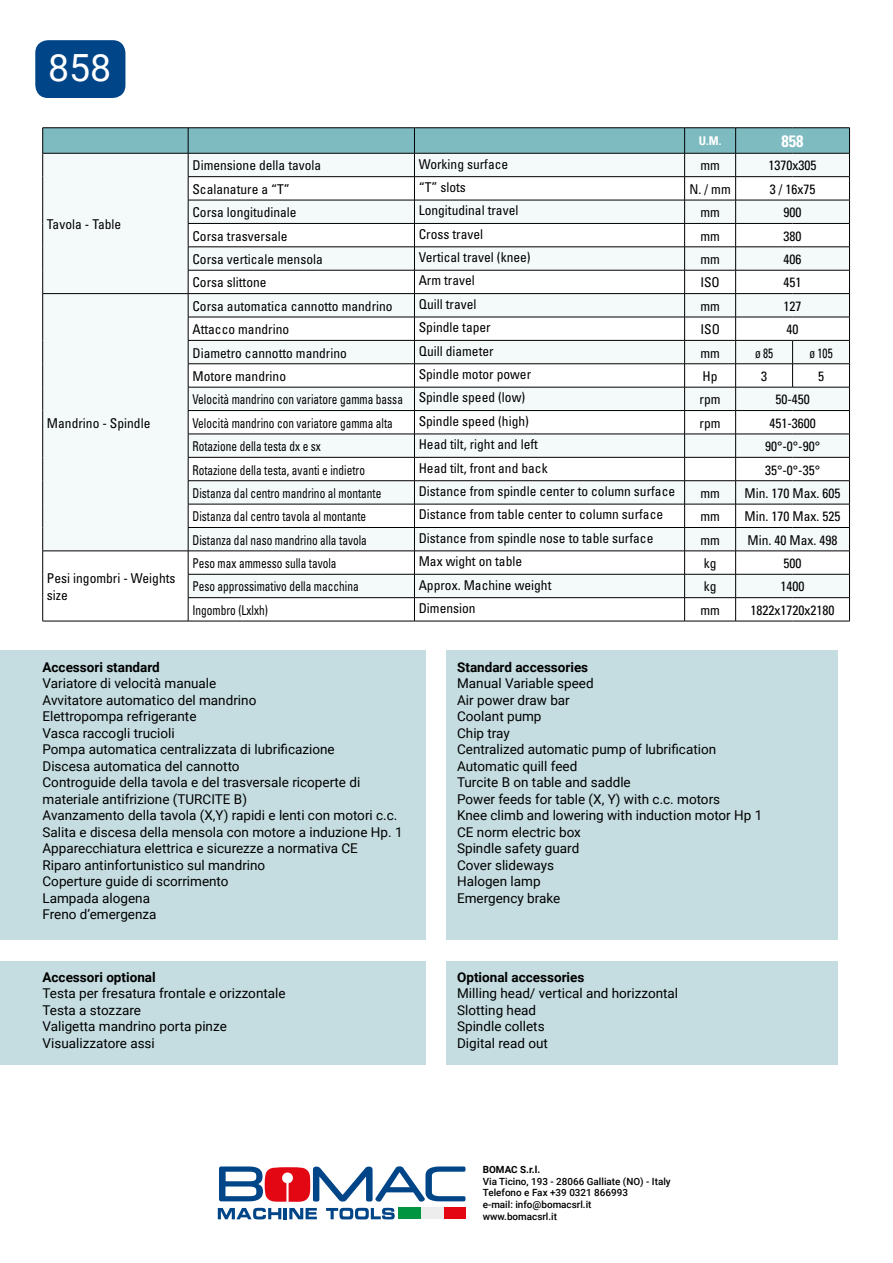
<style>
.page{position:relative;width:893px;height:1263px;background:#fff}
.page>*{position:absolute;margin:0;border:0;box-sizing:border-box;transform-origin:0 0}
.t1{font:37.5px "Roboto";color:#fff}
.t2{font:700 condensed 16.5px "Univers";color:#fff}
.t3{font:13.5px/16.5px "Roboto";color:#000}
.t4{font:condensed 13.5px/16.2px "Univers";color:#000}
.t5{font:condensed 13.5px "Univers";color:#000;scale:.84 1}
.t6{font:700 13.5px "Roboto";color:#000}
.t7{font:700 condensed 12px "Univers";color:#fff}
.t8{font:500 9.9px/11.9px "Roboto";color:#000}
.t9{font:700 9.9px "Roboto";color:#000}
</style>
<div class="page">
<div style="left:443px;top:1207px;width:22px;height:12px;background:#e30613"></div>
<div style="left:421px;top:1207px;width:22px;height:12px;background:#ededed"></div>
<div style="left:399px;top:1207px;width:22px;height:12px;background:#009641"></div>
<svg style="left:219px;top:1166px;width:246px;height:36px"></svg>
<svg style="left:218px;top:1208px;width:99px;height:11px"></svg>
<svg style="left:326px;top:1208px;width:69px;height:11px"></svg>
<div style="left:35px;top:40px;width:90px;height:58px;background:#004587;border-radius:13px"></div>
<div style="left:0;top:651px;width:425px;height:289px;background:#c5dde1"></div>
<div style="left:446px;top:651px;width:392px;height:289px;background:#c5dde1"></div>
<div style="left:0;top:961px;width:425px;height:103px;background:#c5dde1"></div>
<div style="left:446px;top:961px;width:392px;height:103px;background:#c5dde1"></div>
<hr style="left:43px;top:127px;width:145px;height:1px;background:#000">
<hr style="left:188px;top:127px;width:226px;height:1px;background:#000">
<hr style="left:414px;top:127px;width:271px;height:1px;background:#000">
<hr style="left:685px;top:127px;width:51px;height:1px;background:#000">
<hr style="left:736px;top:127px;width:57px;height:1px;background:#000">
<hr style="left:793px;top:127px;width:57px;height:1px;background:#000">
<svg style="left:42px;top:128px;width:808px;height:493px"></svg>
<hr style="left:43px;top:621px;width:145px;height:1px;background:#000">
<hr style="left:188px;top:621px;width:226px;height:1px;background:#000">
<hr style="left:414px;top:621px;width:271px;height:1px;background:#000">
<hr style="left:685px;top:621px;width:51px;height:1px;background:#000">
<hr style="left:736px;top:621px;width:57px;height:1px;background:#000">
<hr style="left:793px;top:621px;width:57px;height:1px;background:#000">
<h1 class="t1" style="left:48px;top:41px;width:65px">858</h1>
<p class="t4" style="left:47px;top:216px;width:76px">Tavola - Table</p>
<p class="t4" style="left:47px;top:414px;width:105px">Mandrino - Spindle</p>
<p class="t4" style="left:47px;top:570px;width:130px">Pesi ingombri - Weights size</p>
<p class="t7" style="left:699px;top:134px;width:24px">U.M.</p>
<p class="t2" style="left:782px;top:131px;width:23px">858</p>
<p class="t4" style="left:192px;top:157px;width:130px">Dimensione della tavola</p>
<p class="t4" style="left:419px;top:155px;width:91px">Working surface</p>
<p class="t4" style="left:700px;top:157px;width:21px">mm</p>
<p class="t4" style="left:769px;top:157px;width:49px">1370x305</p>
<p class="t4" style="left:192px;top:181px;width:99px">Scalanature a “T”</p>
<p class="t4" style="left:419px;top:179px;width:49px">“T” slots</p>
<p class="t4" style="left:689px;top:181px;width:43px">N. / mm</p>
<p class="t4" style="left:770px;top:181px;width:47px">3 / 16x75</p>
<p class="t4" style="left:192px;top:204px;width:106px">Corsa longitudinale</p>
<p class="t4" style="left:419px;top:202px;width:101px">Longitudinal travel</p>
<p class="t4" style="left:700px;top:204px;width:21px">mm</p>
<p class="t4" style="left:784px;top:204px;width:19px">900</p>
<p class="t4" style="left:192px;top:227px;width:97px">Corsa trasversale</p>
<p class="t4" style="left:419px;top:225px;width:66px">Cross travel</p>
<p class="t4" style="left:700px;top:227px;width:21px">mm</p>
<p class="t4" style="left:784px;top:227px;width:19px">380</p>
<p class="t4" style="left:192px;top:251px;width:132px">Corsa verticale mensola</p>
<p class="t4" style="left:419px;top:249px;width:113px">Vertical travel (knee)</p>
<p class="t4" style="left:700px;top:251px;width:21px">mm</p>
<p class="t4" style="left:784px;top:251px;width:19px">406</p>
<p class="t4" style="left:192px;top:274px;width:76px">Corsa slittone</p>
<p class="t4" style="left:419px;top:272px;width:58px">Arm travel</p>
<p class="t4" style="left:700px;top:274px;width:21px">ISO</p>
<p class="t4" style="left:784px;top:274px;width:19px">451</p>
<p class="t4" style="left:192px;top:297px;width:202px">Corsa automatica cannotto mandrino</p>
<p class="t4" style="left:419px;top:296px;width:59px">Quill travel</p>
<p class="t4" style="left:700px;top:297px;width:21px">mm</p>
<p class="t4" style="left:784px;top:297px;width:19px">127</p>
<p class="t4" style="left:192px;top:321px;width:98px">Attacco mandrino</p>
<p class="t4" style="left:419px;top:319px;width:73px">Spindle taper</p>
<p class="t4" style="left:700px;top:321px;width:21px">ISO</p>
<p class="t4" style="left:787px;top:321px;width:13px">40</p>
<p class="t4" style="left:192px;top:344px;width:156px">Diametro cannotto mandrino</p>
<p class="t4" style="left:419px;top:342px;width:76px">Quill diameter</p>
<p class="t4" style="left:700px;top:344px;width:21px">mm</p>
<p class="t5" style="left:755px;top:344px;width:23px">ø 85</p>
<p class="t5" style="left:809px;top:344px;width:29px">ø 105</p>
<p class="t4" style="left:192px;top:368px;width:95px">Motore mandrino</p>
<p class="t4" style="left:419px;top:366px;width:114px">Spindle motor power</p>
<p class="t4" style="left:703px;top:368px;width:16px">Hp</p>
<p class="t4" style="left:761px;top:368px;width:7px">3</p>
<p class="t4" style="left:818px;top:368px;width:7px">5</p>
<p class="t5" style="left:192px;top:391px;width:398px">Velocità mandrino con variatore gamma bassa Spindle speed (low)</p>
<p class="t4" style="left:700px;top:391px;width:22px">rpm</p>
<p class="t4" style="left:775px;top:391px;width:36px">50-450</p>
<p class="t5" style="left:192px;top:414px;width:240px">Velocità mandrino con variatore gamma alta</p>
<p class="t4" style="left:419px;top:412px;width:112px">Spindle speed (high)</p>
<p class="t4" style="left:700px;top:414px;width:22px">rpm</p>
<p class="t4" style="left:769px;top:414px;width:48px">451-3600</p>
<p class="t5" style="left:192px;top:438px;width:154px">Rotazione della testa dx e sx</p>
<p class="t4" style="left:419px;top:436px;width:121px">Head tilt, right and left</p>
<p class="t4" style="left:765px;top:438px;width:57px">90°-0°-90°</p>
<p class="t5" style="left:192px;top:461px;width:207px">Rotazione della testa, avanti e indietro</p>
<p class="t4" style="left:419px;top:459px;width:130px">Head tilt, front and back</p>
<p class="t4" style="left:765px;top:461px;width:57px">35°-0°-35°</p>
<p class="t5" style="left:192px;top:485px;width:226px">Distanza dal centro mandrino al montante</p>
<p class="t4" style="left:419px;top:483px;width:258px">Distance from spindle center to column surface</p>
<p class="t4" style="left:700px;top:485px;width:21px">mm</p>
<p class="t4" style="left:745px;top:485px;width:97px">Min. 170 Max. 605</p>
<p class="t5" style="left:192px;top:508px;width:208px">Distanza dal centro tavola al montante</p>
<p class="t4" style="left:419px;top:506px;width:246px">Distance from table center to column surface</p>
<p class="t4" style="left:700px;top:508px;width:21px">mm</p>
<p class="t4" style="left:745px;top:508px;width:97px">Min. 170 Max. 525</p>
<p class="t5" style="left:192px;top:531px;width:209px">Distanza dal naso mandrino alla tavola</p>
<p class="t4" style="left:419px;top:529px;width:236px">Distance from spindle nose to table surface</p>
<p class="t4" style="left:700px;top:531px;width:21px">mm</p>
<p class="t4" style="left:748px;top:531px;width:91px">Min. 40 Max. 498</p>
<p class="t5" style="left:192px;top:555px;width:173px">Peso max ammesso sulla tavola</p>
<p class="t4" style="left:419px;top:553px;width:105px">Max wight on table</p>
<p class="t4" style="left:704px;top:555px;width:14px">kg</p>
<p class="t4" style="left:784px;top:555px;width:19px">500</p>
<p class="t5" style="left:192px;top:578px;width:199px">Peso approssimativo della macchina</p>
<p class="t4" style="left:419px;top:576px;width:134px">Approx. Machine weight</p>
<p class="t4" style="left:704px;top:578px;width:14px">kg</p>
<p class="t4" style="left:781px;top:578px;width:25px">1400</p>
<p class="t5" style="left:192px;top:601px;width:91px">Ingombro (Lxlxh)</p>
<p class="t4" style="left:419px;top:600px;width:58px">Dimension</p>
<p class="t4" style="left:700px;top:602px;width:21px">mm</p>
<p class="t4" style="left:751px;top:602px;width:85px">1822x1720x2180</p>
<p class="t6" style="left:43px;top:658px;width:119px">Accessori standard</p>
<p class="t3" style="left:43px;top:675px;width:362px">Variatore di velocità manuale<br>Avvitatore automatico del mandrino<br>Elettropompa refrigerante<br>Vasca raccogli trucioli<br>Pompa automatica centralizzata di lubrificazione<br>Discesa automatica del cannotto<br>Controguide della tavola e del trasversale ricoperte di materiale antifrizione (TURCITE B)<br>Avanzamento della tavola (X,Y) rapidi e lenti con motori c.c.<br>Salita e discesa della mensola con motore a induzione Hp. 1<br>Apparecchiatura elettrica e sicurezze a normativa CE<br>Riparo antinfortunistico sul mandrino<br>Coperture guide di scorrimento<br>Lampada alogena<br>Freno d’emergenza</p>
<p class="t6" style="left:43px;top:967px;width:115px">Accessori optional</p>
<p class="t3" style="left:43px;top:985px;width:245px">Testa per fresatura frontale e orizzontale<br>Testa a stozzare<br>Valigetta mandrino porta pinze<br>Visualizzatore assi</p>
<p class="t6" style="left:457px;top:658px;width:133px">Standard accessories</p>
<p class="t3" style="left:457px;top:675px;width:307px">Manual Variable speed<br>Air power draw bar<br>Coolant pump<br>Chip tray<br>Centralized automatic pump of lubrification<br>Automatic quill feed<br>Turcite B on table and saddle<br>Power feeds for table (X, Y) with c.c. motors<br>Knee climb and lowering with induction motor Hp 1<br>CE norm electric box<br>Spindle safety guard<br>Cover slideways<br>Halogen lamp<br>Emergency brake</p>
<p class="t6" style="left:457px;top:967px;width:129px">Optional accessories</p>
<p class="t3" style="left:457px;top:985px;width:223px">Milling head/ vertical and horizzontal<br>Slotting head<br>Spindle collets<br>Digital read out</p>
<p class="t9" style="left:483px;top:1162px;width:59px">BOMAC S.r.l.</p>
<p class="t8" style="left:483px;top:1175px;width:189px">Via Ticino, 193 - 28066 Galliate (NO) - Italy<br>Telefono e Fax +39 0321 866993<br>e-mail: info@bomacsrl.it<br>www.bomacsrl.it</p>
</div>
